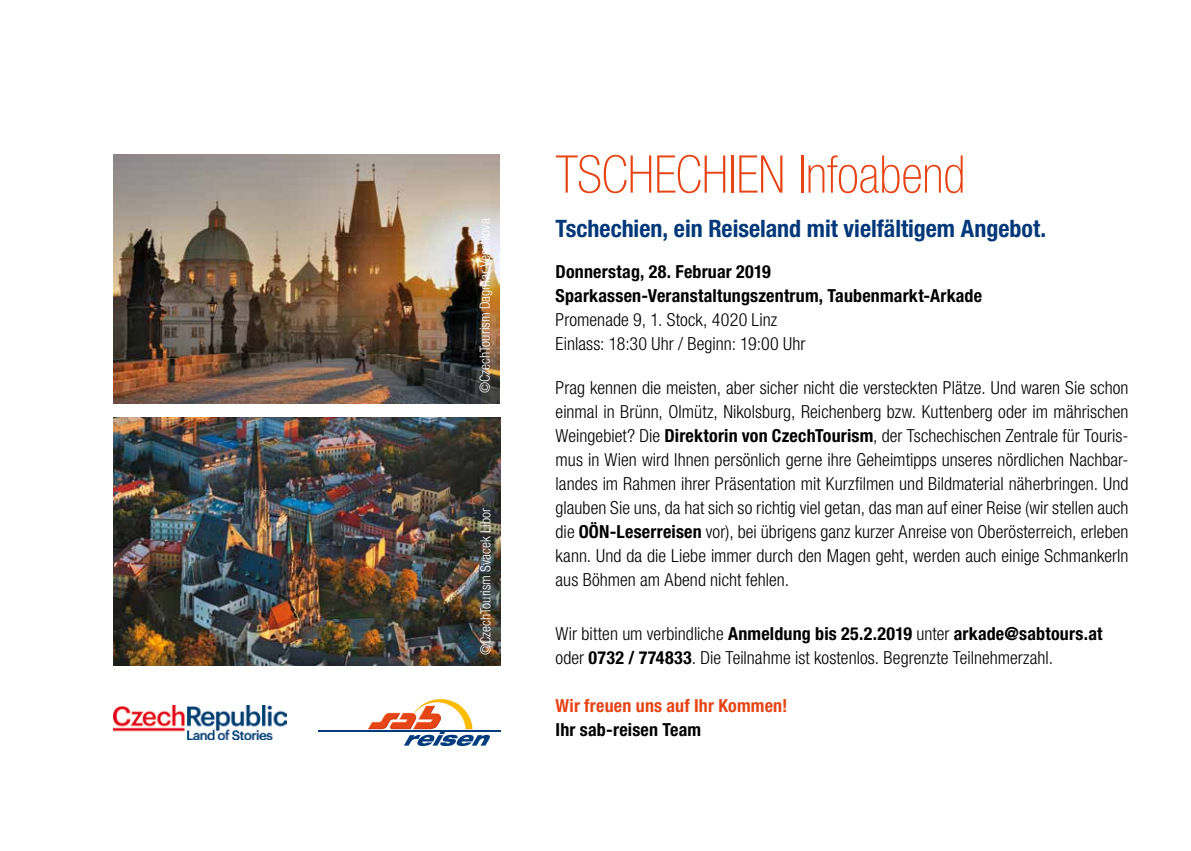
<style>
.page{position:relative;width:1191px;height:851px;background:#fff}
.page>*{position:absolute;margin:0;border:0;box-sizing:border-box;transform-origin:0 0}
.t1{font:100 condensed 52px "Helvetica Neue LT Std";letter-spacing:-.005em;color:#e64415}
.t2{font:700 condensed 24px "Helvetica Neue LT Std";color:#003879}
.t3{font:300 condensed 18px/24px "Helvetica Neue LT Std";letter-spacing:.005em;color:#000}
.t4{font:700 condensed 18px/24px "Helvetica Neue LT Std";letter-spacing:.01em;color:#000}
.t5{font:700 condensed 18px "Helvetica Neue LT Std";letter-spacing:.01em;color:#e64415}
.t6{font:300 condensed 14px "Helvetica Neue LT Std";color:#fff}
.s1{font-weight:700}
</style>
<div class="page">
<img style="left:114px;top:154px;width:385px;height:249px">
<img style="left:114px;top:417px;width:386px;height:248px">
<img style="left:113px;top:705px;width:173px;height:34px">
<svg style="left:404px;top:731px;width:87px;height:15px"></svg>
<hr style="left:318px;top:730px;width:182px;height:1px;background:#003c7d">
<img style="left:368px;top:698px;width:104px;height:31px">
<p class="t6" style="left:477px;top:393px;width:176px;rotate:-90deg">©CzechTourism Dagmar Veselkova</p>
<p class="t6" style="left:477px;top:655px;width:148px;rotate:-90deg">©CzechTourism Svacek Libor</p>
<h1 class="t1" style="left:555px;top:145px;width:411px">TSCHECHIEN Infoabend</h1>
<h2 class="t2" style="left:555px;top:214px;width:492px">Tschechien, ein Reiseland mit vielfältigem Angebot.</h2>
<p class="t4" style="left:555px;top:259px;width:428px">Donnerstag, 28. Februar 2019<br>Sparkassen-Veranstaltungszentrum, Taubenmarkt-Arkade</p>
<p class="t3" style="left:555px;top:307px;width:251px">Promenade 9, 1. Stock, 4020 Linz<br>Einlass: 18:30 Uhr / Beginn: 19:00 Uhr</p>
<p class="t3" style="left:555px;top:375px;width:574px;text-align:justify">Prag kennen die meisten, aber sicher nicht die versteckten Plätze. Und waren Sie schon einmal in Brünn, Olmütz, Nikolsburg, Reichenberg bzw. Kuttenberg oder im mährischen Weingebiet? Die <span class="s1">Direktorin von CzechTourism</span>, der Tschechischen Zentrale für Touris&shy;mus in Wien wird Ihnen persönlich gerne ihre Geheimtipps unseres nördlichen Nachbar&shy;landes im Rahmen ihrer Präsentation mit Kurzfilmen und Bildmaterial näherbringen. Und glauben Sie uns, da hat sich so richtig viel getan, das man auf einer Reise (wir stellen auch die <span class="s1">OÖN-Leserreisen</span> vor), bei übrigens ganz kurzer Anreise von Oberösterreich, erleben kann. Und da die Liebe immer durch den Magen geht, werden auch einige Schmankerln aus Böhmen am Abend nicht fehlen.</p>
<p class="t3" style="left:555px;top:621px;width:548px">Wir bitten um verbindliche <span class="s1">Anmeldung bis 25.2.2019</span> unter <span class="s1">arkade@sabtours.at </span>oder <span class="s1">0732 / 774833</span>. Die Teilnahme ist kostenlos. Begrenzte Teilnehmerzahl.</p>
<p class="t5" style="left:555px;top:694px;width:233px">Wir freuen uns auf Ihr Kommen!</p>
<p class="t4" style="left:555px;top:717px;width:147px">Ihr sab-reisen Team</p>
</div>
